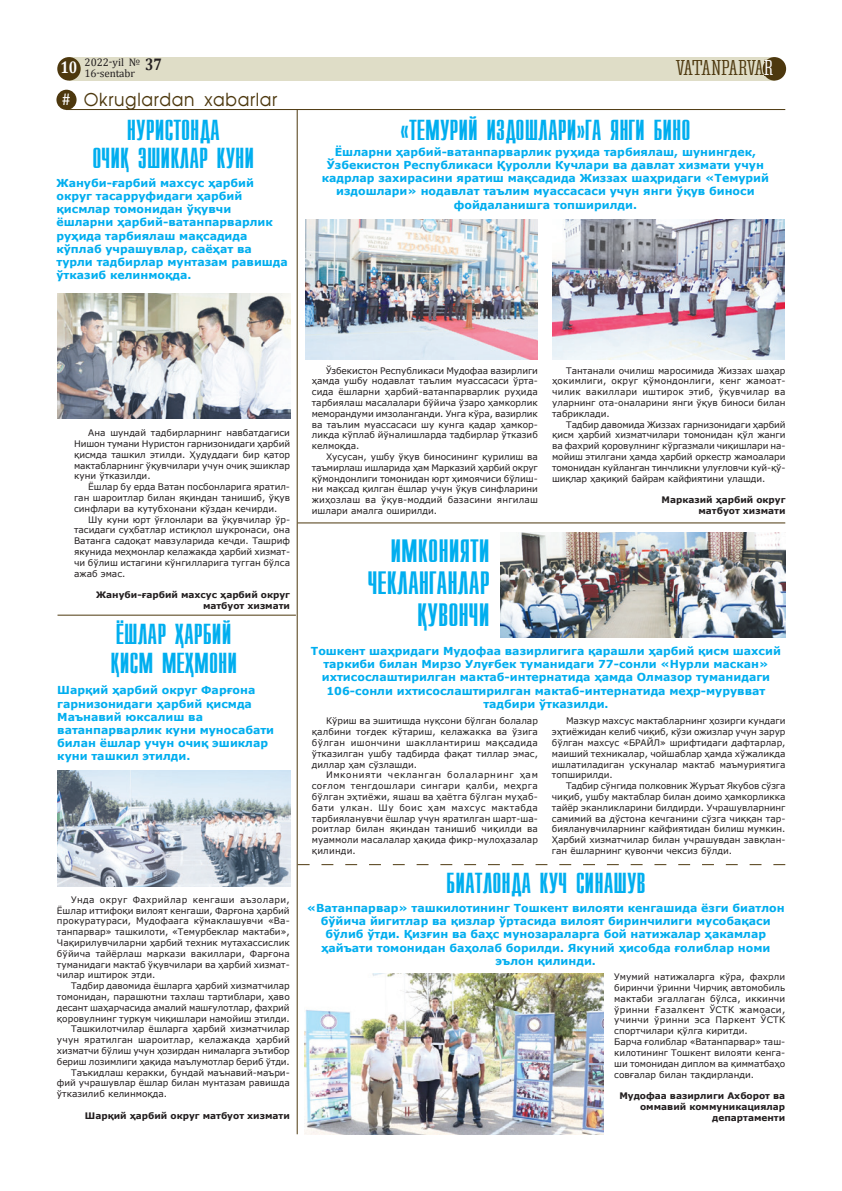
<style>
.page{position:relative;width:842px;height:1191px;background:#fff}
.page>*{position:absolute;margin:0;border:0;box-sizing:border-box;transform-origin:0 0}
.t1{font:26.8px/32.2px "Virtec Compact Uz";color:#00aeef;text-align:right}
.t2{font:24px/28.8px "Virtec Compact Uz";color:#00aeef;text-align:center}
.t3{font:20px "Corki UZ Regular";letter-spacing:-.04em;color:#4d380e;scale:1.19 1}
.t4{font:18px "AG Avant Garde Cyr";letter-spacing:.04em;color:#4d380e;scale:.94 1}
.t5{font:700 17px "Cambria";color:#231f20;scale:.84 1}
.t6{font:700 11px/13.2px "Verdana";color:#00aeef;text-align:center}
.t7{font:11px/11.4px "Cambria";letter-spacing:-.015em;color:#231f20}
.t8{font:9px/10.8px "Verdana";color:#231f20;text-align:justify}
.t9{font:9px/10.8px "Verdana";letter-spacing:.02em;color:#231f20}
.t10{font:700 9px/10.8px "Verdana";color:#231f20;text-align:right}
.s1{color:#fff}
.s2{font-family:"Cambria";font-weight:700;font-size:17px;color:#fff}
</style>
<div class="page">
<div style="left:69px;top:57px;width:705px;height:23px;background:#dfddc7"></div>
<div style="left:57px;top:57px;width:24px;height:24px;background:#4d380e;border-radius:50%"></div>
<div style="left:763px;top:57px;width:23px;height:24px;background:#4d380e;border-radius:50%"></div>
<hr style="left:66px;top:109px;width:719px;height:1px;background:#4d380e">
<div style="left:56px;top:90px;width:21px;height:20px;background:#4d380e;border-radius:50%"></div>
<img style="left:57px;top:294px;width:233px;height:124px">
<img style="left:58px;top:770px;width:233px;height:117px">
<img style="left:501px;top:532px;width:284px;height:106px">
<hr style="left:297px;top:110px;width:1px;height:1024px;background:#4d380e">
<hr style="left:58px;top:614px;width:238px;height:1px;background:#4d380e">
<hr style="left:298px;top:522px;width:487px;height:1px;background:#4d380e">
<svg style="left:298px;top:864px;width:487px;height:1px"></svg>
<img style="left:552px;top:219px;width:233px;height:141px">
<img style="left:305px;top:219px;width:233px;height:141px">
<img style="left:304px;top:973px;width:299px;height:161px">
<p class="t7" style="left:61px;top:56px;width:76px;text-indent:24px">2022-yil<br><sup>10</sup> 16-sentabr</p>
<h3 class="t5" style="left:129px;top:52px;width:41px"><sup>№</sup> 37</h3>
<h3 class="t3" style="left:676px;top:57px;width:83px">VATANPARVA<span class="s1">R</span></h3>
<h3 class="t4" style="left:62px;top:90px;width:231px"><span class="s2">#</span> Okruglardan xabarlar</h3>
<h2 class="t2" style="left:92px;top:116px;width:163px">Нуристонда<br>Очиª эшиклар куни</h2>
<p class="t6" style="left:56px;top:176px;width:233px;text-align:left">Жануби-ғарбий махсус ҳарбий округ тасарруфидаги ҳарбий қисмлар томонидан ўқувчи ёшларни ҳарбий-ватанпарварлик руҳида тарбиялаш мақсадида кўплаб учрашувлар, саёҳат ва турли тадбирлар мунтазам равишда ўтказиб келинмоқда.</p>
<h2 class="t2" style="left:400px;top:116px;width:292px">«Темурий издошлари»га янги бино</h2>
<p class="t6" style="left:322px;top:145px;width:449px">Ёшларни ҳарбий-ватанпарварлик руҳида тарбиялаш, шунингдек, Ўзбекистон Республикаси Қуролли Кучлари ва давлат хизмати учун кадрлар захирасини яратиш мақсадида Жиззах шаҳридаги «Темурий издошлари» нодавлат таълим муассасаси учун янги ўқув биноси фойдаланишга топширилди.</p>
<p class="t8" style="left:74px;top:427px;width:218px;text-indent:14px">Ана шундай тадбирларнинг навбатдагиси Нишон тумани Нуристон гарнизонидаги ҳарбий қисмда ташкил этилди. Ҳудуддаги бир қатор мактабларнинг ўқувчилари учун очиқ эшиклар куни ўтказилди.</p>
<p class="t8" style="left:74px;top:481px;width:218px;text-indent:14px">Ёшлар бу ерда Ватан посбонларига яратил&shy;ган шароитлар билан яқиндан танишиб, ўқув синфлари ва кутубхонани кўздан кечирди.</p>
<p class="t8" style="left:74px;top:514px;width:218px;text-indent:14px">Шу куни юрт ўғлонлари ва ўқувчилар ўр&shy;тасидаги суҳбатлар истиқлол шукронаси, она Ватанга садоқат мавзуларида кечди. Ташриф якунида меҳмонлар келажакда ҳарбий хизмат&shy;чи бўлиш истагини кўнгилларига тугган бўлса ажаб эмас.</p>
<p class="t10" style="left:96px;top:589px;width:195px">Жануби-ғарбий махсус ҳарбий округ матбуот хизмати</p>
<h2 class="t2" style="left:110px;top:621px;width:128px;text-align:left">Ёшлар ²арбий ªисм ме²мони</h2>
<p class="t6" style="left:57px;top:683px;width:218px;text-align:left">Шарқий ҳарбий округ Фарғона гарнизонидаги ҳарбий қисмда<br>Маънавий юксалиш ва ватанпарварлик куни муносабати билан ёшлар учун очиқ эшиклар куни ташкил этилди.</p>
<p class="t8" style="left:57px;top:894px;width:234px;text-indent:14px">Унда округ Фахрийлар кенгаши аъзолари, Ёшлар иттифоқи вилоят кенгаши, Фарғона ҳарбий прокуратураси, Мудофаага кўмаклашувчи «Ва&shy;танпарвар» ташкилоти, «Темурбеклар мактаби», Чақирилувчиларни ҳарбий техник мутахассислик бўйича тайёрлаш маркази вакиллари, Фарғона туманидаги мактаб ўқувчилари ва ҳарбий хизмат&shy;чилар иштирок этди.</p>
<p class="t8" style="left:71px;top:980px;width:220px">Тадбир давомида ёшларга ҳарбий хизматчилар</p>
<p class="t8" style="left:57px;top:991px;width:234px">томонидан, парашютни тахлаш тартиблари, ҳаво</p>
<p class="t8" style="left:57px;top:1002px;width:234px">десант шаҳарчасида амалий машғулотлар, фахрий</p>
<p class="t8" style="left:57px;top:1012px;width:234px">қоровулнинг туркум чиқишлари намойиш этилди.</p>
<p class="t8" style="left:71px;top:1023px;width:220px">Ташкилотчилар ёшларга ҳарбий хизматчилар</p>
<p class="t8" style="left:57px;top:1034px;width:234px">учун яратилган шароитлар, келажакда ҳарбий</p>
<p class="t8" style="left:57px;top:1045px;width:234px">хизматчи бўлиш учун ҳозирдан нималарга эътибор</p>
<p class="t8" style="left:57px;top:1056px;width:234px">бериш лозимлиги ҳақида маълумотлар бериб ўтди.</p>
<p class="t8" style="left:71px;top:1066px;width:220px">Таъкидлаш керакки, бундай маънавий-маъри-</p>
<p class="t8" style="left:57px;top:1077px;width:234px">фий учрашувлар ёшлар билан мунтазам равишда</p>
<p class="t8" style="left:57px;top:1088px;width:112px">ўтказилиб келинмоқда.</p>
<p class="t10" style="left:85px;top:1110px;width:206px">Шарқий ҳарбий округ матбуот хизмати</p>
<p class="t8" style="left:312px;top:365px;width:228px;text-indent:14px">Ўзбекистон Республикаси Мудофаа вазирлиги ҳамда ушбу нодавлат таълим муассасаси ўрта&shy;сида ёшларни ҳарбий-ватанпарварлик руҳида тарбиялаш масалалари бўйича ўзаро ҳамкорлик меморандуми имзоланганди. Унга кўра, вазирлик ва таълим муассасаси шу кунга қадар ҳамкор&shy;ликда кўплаб йўналишларда тадбирлар ўтказиб келмоқда.</p>
<p class="t8" style="left:312px;top:451px;width:228px;text-indent:14px">Хусусан, ушбу ўқув биносининг қурилиш ва таъмирлаш ишларида ҳам Марказий ҳарбий округ қўмондонлиги томонидан юрт ҳимоячиси бўлиш&shy;ни мақсад қилган ёшлар учун ўқув синфларини жиҳозлаш ва ўқув-моддий базасини янгилаш ишлари амалга оширилди.</p>
<h1 class="t1" style="left:368px;top:536px;width:123px">Имконияти чекланганлар ªувончи</h1>
<p class="t8" style="left:552px;top:365px;width:235px;text-indent:14px">Тантанали очилиш маросимида Жиззах шаҳар ҳокимлиги, округ қўмондонлиги, кенг жамоат&shy;чилик вакиллари иштирок этиб, ўқувчилар ва уларнинг ота-оналарини янги ўқув биноси билан табриклади.</p>
<p class="t8" style="left:552px;top:419px;width:235px;text-indent:14px">Тадбир давомида Жиззах гарнизонидаги ҳарбий қисм ҳарбий хизматчилари томонидан қўл жанги ва фахрий қоровулнинг кўргазмали чиқишлари на&shy;мойиш этилгани ҳамда ҳарбий оркестр жамоалари томонидан куйланган тинчликни улуғловчи куй-қў&shy;шиқлар ҳақиқий байрам кайфиятини улашди.</p>
<p class="t10" style="left:661px;top:494px;width:126px">Марказий ҳарбий округ матбуот хизмати</p>
<p class="t6" style="left:311px;top:644px;width:472px">Тошкент шаҳридаги Мудофаа вазирлигига қарашли ҳарбий қисм шахсий таркиби билан Мирзо Улуғбек туманидаги 77-сонли «Нурли маскан» ихтисослаштирилган мактаб-интернатида ҳамда Олмазор туманидаги 106-сонли ихтисослаштирилган мактаб-интернатида меҳр-мурувват тадбири ўтказилди.</p>
<p class="t8" style="left:312px;top:715px;width:228px;text-indent:14px">Кўриш ва эшитишда нуқсони бўлган болалар қалбини тоғдек кўтариш, келажакка ва ўзига бўлган ишончини шакллантириш мақсадида ўтказилган ушбу тадбирда фақат тиллар эмас, диллар ҳам сўзлашди.</p>
<p class="t9" style="left:312px;top:769px;width:228px;text-indent:14px">Имконияти чекланган болаларнинг ҳам соғлом тенгдошлари сингари қалби, меҳрга бўлган эҳтиёжи, яшаш ва ҳаётга бўлган муҳаб&shy;бати улкан. Шу боис ҳам махсус мактабда тарбияланувчи ёшлар учун яратилган шарт-ша&shy;роитлар билан яқиндан танишиб чиқилди ва муаммоли масалалар ҳақида фикр-мулоҳазалар қилинди.</p>
<p class="t8" style="left:552px;top:715px;width:235px;text-indent:14px">Мазкур махсус мактабларнинг ҳозирги кундаги эҳтиёжидан келиб чиқиб, кўзи ожизлар учун зарур бўлган махсус «БРАЙЛ» шрифтидаги дафтарлар, маиший техникалар, чойшаблар ҳамда хўжаликда ишлатиладиган ускуналар мактаб маъмуриятига топширилди.</p>
<p class="t8" style="left:552px;top:780px;width:235px;text-indent:14px">Тадбир сўнгида полковник Журъат Якубов сўзга чиқиб, ушбу мактаблар билан доимо ҳамкорликка тайёр эканликларини билдирди. Учрашувларнинг самимий ва дўстона кечганини сўзга чиққан тар&shy;бияланувчиларнинг кайфиятидан билиш мумкин.<br>Ҳарбий хизматчилар билан учрашувдан завқлан&shy;ган ёшларнинг қувончи чексиз бўлди.</p>
<h2 class="t2" style="left:446px;top:869px;width:201px">биатлонда куч синашув</h2>
<p class="t6" style="left:307px;top:901px;width:479px">«Ватанпарвар» ташкилотининг Тошкент вилояти кенгашида ёзги биатлон бўйича йигитлар ва қизлар ўртасида вилоят биринчилиги мусобақаси бўлиб ўтди. Қизғин ва баҳс мунозараларга бой натижалар ҳакамлар ҳайъати томонидан баҳолаб борилди. Якуний ҳисобда ғолиблар номи эълон қилинди.</p>
<p class="t8" style="left:614px;top:971px;width:173px;text-align:left">Умумий натижаларга кўра, фахрли биринчи ўринни Чирчиқ автомобиль мактаби эгаллаган бўлса, иккинчи ўринни Ғазалкент ЎСТК жамоаси, учинчи ўринни эса Паркент ЎСТК спортчилари қўлга киритди.<br>Барча ғолиблар «Ватанпарвар» таш&shy;килотининг Тошкент вилояти кенга&shy;ши томонидан диплом ва қимматбаҳо совғалар билан тақдирланди.</p>
<p class="t10" style="left:619px;top:1090px;width:167px">Мудофаа вазирлиги Ахборот ва оммавий коммуникациялар департаменти</p>
</div>
